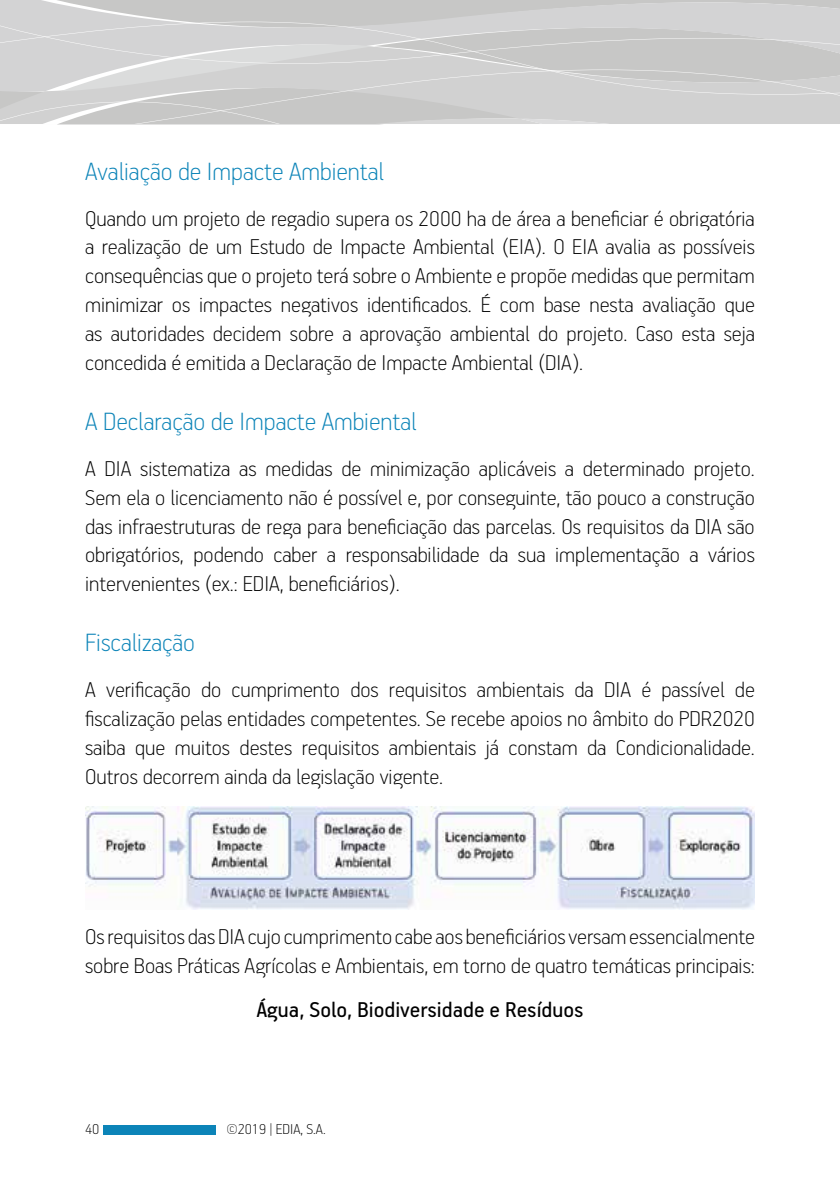
<style>
.page{position:relative;width:840px;height:1191px;background:#fff}
.page>*{position:absolute;margin:0;border:0;box-sizing:border-box;transform-origin:0 0}
.t1{font:100 28px "PF Handbook Pro";color:#0c84b8}
.t2{font:100 24px/28.8px "PF Handbook Pro";color:#000;text-align:justify}
.t3{font:24px "PF Handbook Pro";color:#000}
.t4{font:100 16px "PF Handbook Pro";color:#000}
</style>
<div class="page">
<div style="left:103px;top:1124px;width:112px;height:10px;background:#0c84b8"></div>
<svg style="left:0;top:0;width:839px;height:5px;background:#cacac9"></svg>
<svg style="left:0;top:5px;width:839px;height:17px;background:#cecece"></svg>
<svg style="left:0;top:22px;width:839px;height:48px;background:#d0d0d0"></svg>
<svg style="left:0;top:70px;width:839px;height:53px;background:#d0d0cf"></svg>
<img style="left:85px;top:806px;width:669px;height:103px">
<p class="t1" style="left:85px;top:154px;width:300px">Avaliação de Impacte Ambiental</p>
<p class="t2" style="left:85px;top:203px;width:671px">Quando um projeto de regadio supera os 2000 ha de área a beneficiar é obrigatória a realização de um Estudo de Impacte Ambiental (EIA). O EIA avalia as possíveis consequências que o projeto terá sobre o Ambiente e propõe medidas que permitam minimizar os impactes negativos identificados. É com base nesta avaliação que as autoridades decidem sobre a aprovação ambiental do projeto. Caso esta seja concedida é emitida a Declaração de Impacte Ambiental (DIA).</p>
<p class="t1" style="left:85px;top:404px;width:333px">A Declaração de Impacte Ambiental</p>
<p class="t2" style="left:85px;top:453px;width:671px">A DIA sistematiza as medidas de minimização aplicáveis a determinado projeto.<br>Sem ela o licenciamento não é possível e, por conseguinte, tão pouco a construção das infraestruturas de rega para beneficiação das parcelas. Os requisitos da DIA são obrigatórios, podendo caber a responsabilidade da sua implementação a vários intervenientes (ex.: EDIA, beneficiários).</p>
<p class="t1" style="left:85px;top:626px;width:111px">Fiscalização</p>
<p class="t2" style="left:85px;top:674px;width:671px">A verificação do cumprimento dos requisitos ambientais da DIA é passível de fiscalização pelas entidades competentes. Se recebe apoios no âmbito do PDR2020 saiba que muitos destes requisitos ambientais já constam da Condicionalidade.<br>Outros decorrem ainda da legislação vigente.</p>
<p class="t2" style="left:85px;top:921px;width:671px">Os requisitos das DIA cujo cumprimento cabe aos beneficiários versam essencialmente sobre Boas Práticas Agrícolas e Ambientais, em torno de quatro temáticas principais:</p>
<p class="t3" style="left:256px;top:994px;width:328px">Água, Solo, Biodiversidade e Resíduos</p>
<p class="t4" style="left:85px;top:1119px;width:16px">40</p>
<p class="t4" style="left:226px;top:1119px;width:101px">©2019 | EDIA, S.A.</p>
</div>
